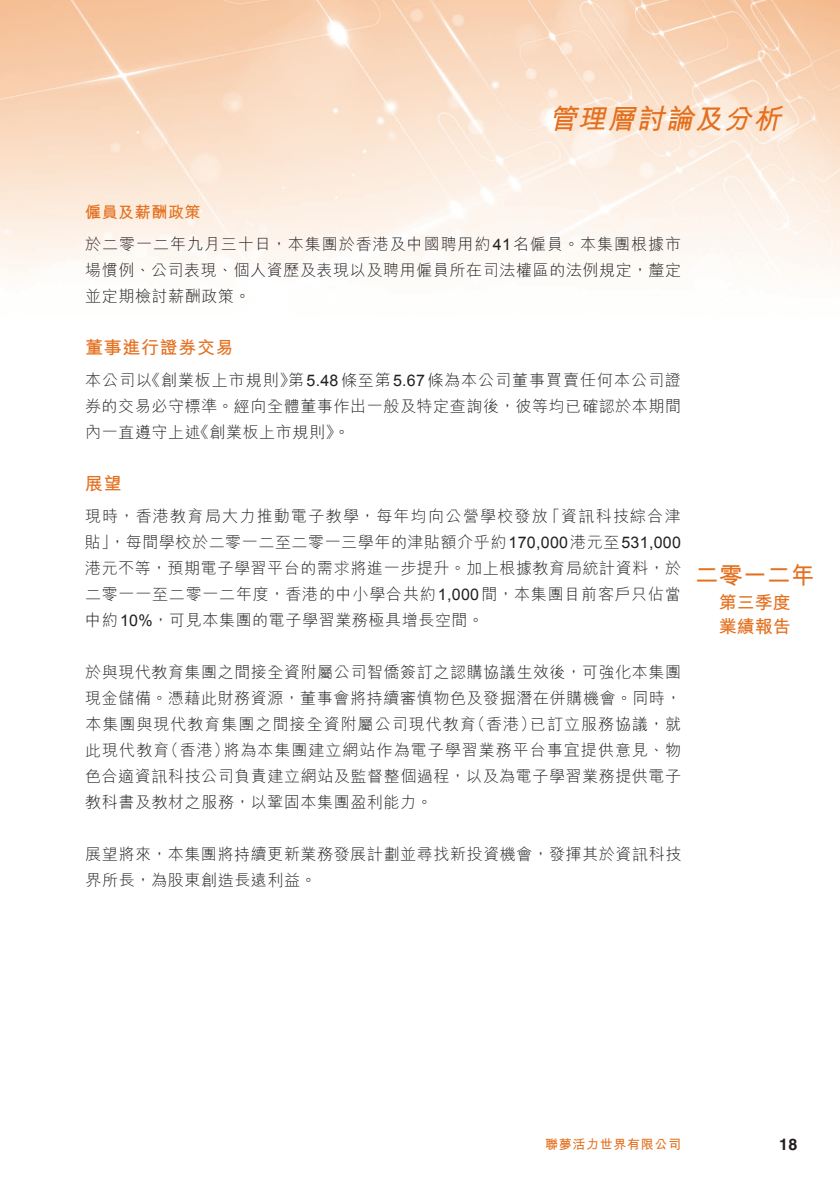
<style>
.page{position:relative;width:840px;height:1191px;background:#fff}
.page>*{position:absolute;margin:0;border:0;box-sizing:border-box;transform-origin:0 0}
.t1{font:italic 700 28px "M Hei HK";color:#e4701e}
.t2{font:700 24px "M Hei HK";color:#e4701e}
.t3{font:700 18px "M Hei HK";letter-spacing:.035em;color:#e4701e}
.t4{font:700 18px/24px "M Hei HK";color:#e4701e}
.t5{font:300 16px/26px "M Hei HK";letter-spacing:.04em;color:#231f20}
.t6{font:300 16px/31.6px "M Hei HK";letter-spacing:.06em;color:#231f20}
.t7{font:300 16px/26px "M Hei HK";letter-spacing:.065em;color:#231f20}
.t8{font:300 16px "M Hei HK";letter-spacing:.08em;color:#231f20}
.t9{font:700 16px "Helvetica LT Std";color:#231f20}
.t10{font:700 13px "M Hei HK";letter-spacing:.05em;color:#e4701e}
.s1{font-weight:700;color:#e4701e}
.s2{font-family:"Arial";font-weight:400}
</style>
<div class="page">
<img style="left:1px;top:0;width:838px;height:275px">
<img style="left:0;top:0;width:1px;height:1191px">
<h1 class="t1" style="left:548px;top:98px;width:241px">管理層討論及分析</h1>
<p class="t6" style="left:85px;top:196px;width:597px"><span class="s1">僱員及薪酬政策<br></span>於二零一二年九月三十日，本集團於香港及中國聘用約<span class="s2">41</span>名僱員。本集團根據市</p>
<p class="t5" style="left:85px;top:257px;width:597px">場慣例、公司表現、個人資歷及表現以及聘用僱員所在司法權區的法例規定，釐定並定期檢討薪酬政策。</p>
<p class="t3" style="left:85px;top:334px;width:150px">董事進行證券交易</p>
<p class="t6" style="left:144px;top:364px;width:538px">《創業板上市規則第》 <span class="s2">5.48</span>條至第<span class="s2">5.67</span>條為本公司董事買賣任何本公司證</p>
<p class="t5" style="left:85px;top:367px;width:68px">本公司以</p>
<p class="t5" style="left:85px;top:393px;width:597px">券的交易必守標準。經向全體董事作出一般及特定查詢後，彼等均已確認於本期間</p>
<p class="t5" style="left:193px;top:419px;width:158px">《創業板上市規則。《</p>
<p class="t5" style="left:85px;top:419px;width:117px">內一直遵守上述</p>
<p class="t3" style="left:85px;top:470px;width:38px">展望</p>
<p class="t5" style="left:85px;top:502px;width:597px">現時，香港教育局大力推動電子教學，每年均向公營學校發放<br>貼，」每間學校於二零一二至二零一三學年的津貼額介乎約<span class="s2">170,000</span>港元至<span class="s2">531,000</span>港元不等，預期電子學習平台的需求將進一步提升。加上根據教育局統計資料，於二零一一至二零一二年度，香港的中小學合共約<span class="s2">1,000</span>間，本集團目前客戶只佔當中約<span class="s2">10%</span>，可見本集團的電子學習業務極具增長空間。</p>
<p class="t5" style="left:85px;top:658px;width:597px;text-align:right">於與現代教育集團之間接全資附屬公司智僑簽訂之認購協議生效後，可強化本集團現金儲備。憑藉此財務資源，董事會將持續審慎物色及發掘潛在併購機會。同時，已訂立服務協議，就</p>
<p class="t8" style="left:544px;top:507px;width:138px">「資訊科技綜合津</p>
<p class="t7" style="left:223px;top:710px;width:459px;text-indent:-138px">本集團與現代教育集團之間接全資附屬公司現代教育<br>將為本集團建立網站作為電子學習業務平台事宜提供意見、物</p>
<p class="t5" style="left:469px;top:710px;width:68px">（香港）</p>
<p class="t5" style="left:85px;top:736px;width:597px">此現代教育<br>色合適資訊科技公司負責建立網站及監督整個過程，以及為電子學習業務提供電子教科書及教材之服務，以鞏固本集團盈利能力。</p>
<p class="t5" style="left:85px;top:840px;width:597px">展望將來，本集團將持續更新業務發展計劃並尋找新投資機會，發揮其於資訊科技界所長，為股東創造長遠利益。</p>
<p class="t5" style="left:163px;top:736px;width:68px">（香港）</p>
<h2 class="t2" style="left:694px;top:558px;width:121px">二零一二年</h2>
<p class="t4" style="left:718px;top:588px;width:73px">第三季度業績報告</p>
<p class="t10" style="left:544px;top:1134px;width:137px">聯夢活力世界有限公司</p>
<p class="t9" style="left:778px;top:1135px;width:20px">18</p>
</div>
